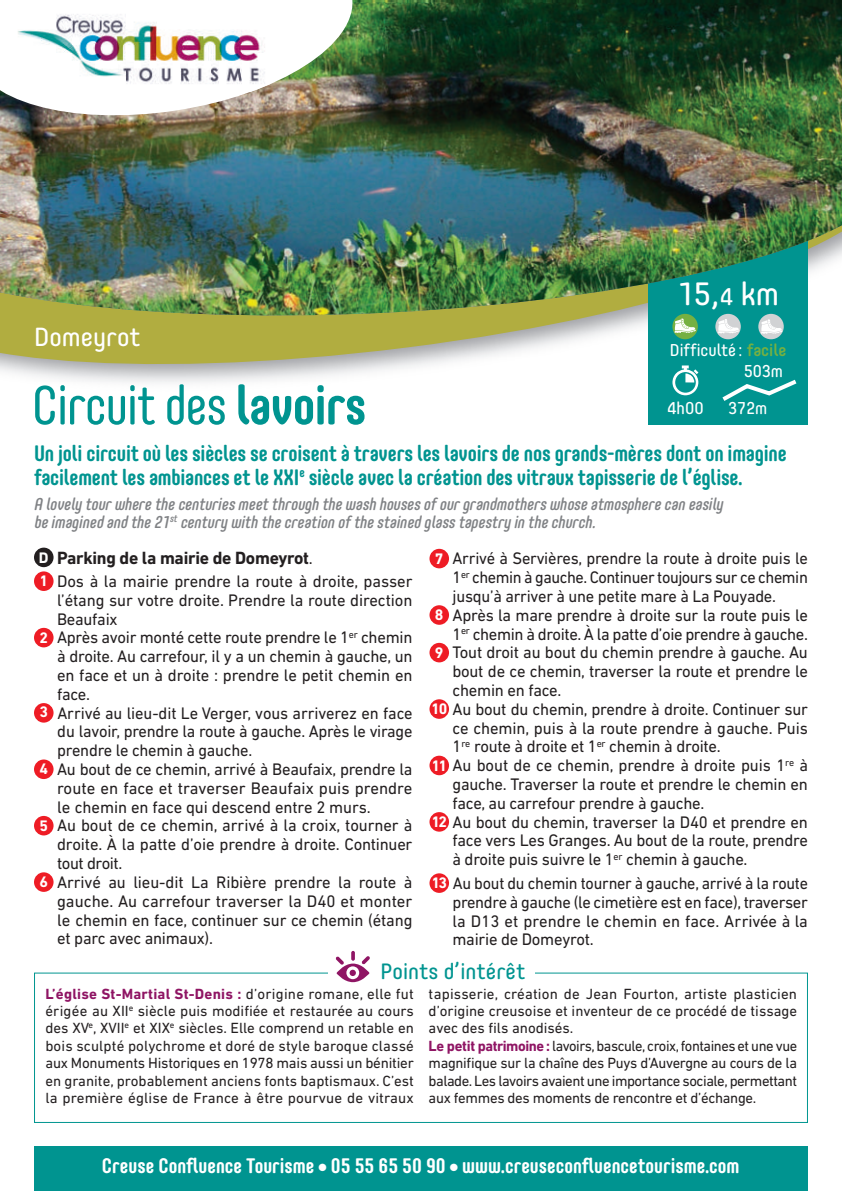
<style>
.page{position:relative;width:842px;height:1191px;background:#fff}
.page>*{position:absolute;margin:0;border:0;box-sizing:border-box;transform-origin:0 0}
.t1{font:condensed 54px "Core Mellow";letter-spacing:-.015em;color:#009490}
.t2{font:32px "Core Mellow";color:#fff}
.t3{font:26px "Core Mellow";color:#fff}
.t4{font:700 condensed 22px/24px "Core Mellow";letter-spacing:-.01em;color:#009490}
.t5{font:22px "Core Mellow";color:#009490}
.t6{font:700 condensed 20.8px "Core Mellow";color:#fff}
.t7{font:700 18px "DIN Next LT Pro";letter-spacing:-.015em;color:#231f20}
.t8{font:17px/18.8px "DIN Next LT Pro";letter-spacing:-.015em;color:#231f20}
.t9{font:italic 500 condensed 17px/18px "Core Mellow";letter-spacing:-.005em;color:#808285}
.t10{font:17px/18.8px "DIN Next LT Pro";letter-spacing:-.015em;color:#231f20;text-align:justify;scale:.96 1}
.t11{font:17px "Core Mellow";letter-spacing:-.005em;color:#fff}
.t12{font:700 15.6px "DIN Next LT Pro";color:#fff}
.t13{font:15px/17.4px "DIN Next LT Pro";letter-spacing:-.02em;color:#231f20;text-align:justify}
.s1{font-weight:700}
.s2{font-size:24px}
.s3{font-weight:500;color:#75b042}
.s4{font-weight:400;font-size:17px}
.s5{font-weight:700;font-size:15.6px;color:#fff}
.s6{font-weight:700;color:#8f1564}
</style>
<div class="page">
<div style="left:34px;top:1145px;width:774px;height:46px;background:#009490"></div>
<svg style="left:0;top:319px;width:649px;height:63px"></svg>
<div style="left:649px;top:224px;width:159px;height:201px;background:#009490"></div>
<div style="left:34px;top:571px;width:20px;height:20px;background:#ee1c25;border-radius:50%"></div>
<div style="left:34px;top:703px;width:20px;height:19px;background:#ee1c25;border-radius:50%"></div>
<div style="left:34px;top:628px;width:20px;height:19px;background:#ee1c25;border-radius:50%"></div>
<div style="left:34px;top:759px;width:20px;height:20px;background:#ee1c25;border-radius:50%"></div>
<div style="left:34px;top:816px;width:20px;height:19px;background:#ee1c25;border-radius:50%"></div>
<div style="left:34px;top:872px;width:20px;height:20px;background:#ee1c25;border-radius:50%"></div>
<div style="left:429px;top:605px;width:20px;height:20px;background:#ee1c25;border-radius:50%"></div>
<div style="left:429px;top:549px;width:20px;height:19px;background:#ee1c25;border-radius:50%"></div>
<div style="left:429px;top:643px;width:20px;height:19px;background:#ee1c25;border-radius:50%"></div>
<div style="left:429px;top:699px;width:20px;height:20px;background:#ee1c25;border-radius:50%"></div>
<div style="left:429px;top:755px;width:20px;height:20px;background:#ee1c25;border-radius:50%"></div>
<div style="left:34px;top:547px;width:20px;height:20px;background:#231f20;border-radius:50%"></div>
<div style="left:429px;top:812px;width:20px;height:19px;background:#ee1c25;border-radius:50%"></div>
<div style="left:429px;top:873px;width:20px;height:20px;background:#ee1c25;border-radius:50%"></div>
<img style="left:0;top:0;width:842px;height:317px">
<img style="left:0;top:0;width:359px;height:126px">
<img style="left:10px;top:5px;width:259px;height:86px">
<div style="left:34px;top:972px;width:774px;height:151px;border:1px solid #009690"></div>
<div style="left:328px;top:965px;width:207px;height:15px;background:#fff"></div>
<svg style="left:336px;top:951px;width:34px;height:31px"></svg>
<div style="left:0;top:0;width:11px;height:36px;background:#fff"></div>
<div style="left:672px;top:314px;width:26px;height:25px;background:#75b042;border-radius:50%"></div>
<div style="left:715px;top:314px;width:26px;height:25px;background:#d1d2d4;border-radius:50%"></div>
<div style="left:758px;top:314px;width:26px;height:25px;background:#d1d2d4;border-radius:50%"></div>
<svg style="left:675px;top:318px;width:21px;height:15px"></svg>
<svg style="left:718px;top:319px;width:21px;height:14px"></svg>
<svg style="left:761px;top:319px;width:21px;height:15px"></svg>
<svg style="left:672px;top:365px;width:26px;height:30px"></svg>
<svg style="left:722px;top:379px;width:75px;height:22px"></svg>
<h3 class="t3" style="left:34px;top:327px;width:108px">Domeyrot</h3>
<h1 class="t1" style="left:32px;top:386px;width:336px">Circuit des <span class="s1">lavoirs</span></h1>
<h2 class="t2" style="left:678px;top:282px;width:103px">15,<span class="s2">4</span> km</h2>
<p class="t11" style="left:670px;top:344px;width:118px">Difficulté : <span class="s3">facile</span></p>
<p class="t11" style="left:744px;top:365px;width:41px">503m</p>
<p class="t11" style="left:667px;top:402px;width:38px">4h00</p>
<p class="t11" style="left:728px;top:402px;width:41px">372m</p>
<p class="t4" style="left:34px;top:443px;width:754px">Un joli circuit où les siècles se croisent à travers les lavoirs de nos grands-mères dont on imagine facilement les ambiances et le XXI<sup>e</sup> siècle avec la création des vitraux tapisserie de l’église.</p>
<p class="t9" style="left:34px;top:496px;width:691px">A lovely tour where the centuries meet through the wash houses of our grandmothers whose atmosphere can easily be imagined and the 21<sup>st</sup> century with the creation of the stained glass tapestry in the church.</p>
<p class="t12" style="left:39px;top:552px;width:11px">D</p>
<p class="t12" style="left:39px;top:576px;width:10px">1</p>
<p class="t12" style="left:39px;top:632px;width:10px">2</p>
<p class="t12" style="left:39px;top:706px;width:10px">3</p>
<p class="t12" style="left:39px;top:764px;width:10px">4</p>
<p class="t12" style="left:39px;top:820px;width:10px">5</p>
<p class="t12" style="left:39px;top:876px;width:10px">6</p>
<p class="t7" style="left:57px;top:552px;width:257px">Parking de la mairie de Domeyrot<span class="s4">.</span></p>
<p class="t8" style="left:57px;top:573px;width:357px">Dos à la mairie prendre la route à droite, passer l’étang sur votre droite. Prendre la route direction Beaufaix<br>Après avoir monté cette route prendre le 1<sup>er</sup> chemin à droite. Au carrefour, il y a un chemin à gauche, un en face et un à droite : prendre le petit chemin en face.<br>Arrivé au lieu-dit Le Verger, vous arriverez en face du lavoir, prendre la route à gauche. Après le virage prendre le chemin à gauche.<br>Au bout de ce chemin, arrivé à Beaufaix, prendre la route en face et traverser Beaufaix puis prendre le chemin en face qui descend entre 2 murs.<br>Au bout de ce chemin, arrivé à la croix, tourner à droite. À la patte d’oie prendre à droite. Continuer tout droit.<br>Arrivé au lieu-dit La Ribière prendre la route à gauche. Au carrefour traverser la D40 et monter le chemin en face, continuer sur ce chemin (étang et parc avec animaux).</p>
<p class="t8" style="left:452px;top:551px;width:357px">Arrivé à Servières, prendre la route à droite puis le</p>
<p class="t8" style="left:452px;top:569px;width:357px">1<sup>er</sup> chemin à gauche. Continuer toujours sur ce chemin</p>
<p class="t8" style="left:452px;top:588px;width:325px">jusqu’à arriver à une petite mare à La Pouyade.</p>
<p class="t8" style="left:452px;top:607px;width:357px">Après la mare prendre à droite sur la route puis le</p>
<p class="t8" style="left:452px;top:626px;width:357px">1<sup>er</sup> chemin à droite. À la patte d’oie prendre à gauche.</p>
<p class="t8" style="left:452px;top:645px;width:357px">Tout droit au bout du chemin prendre à gauche. Au</p>
<p class="t8" style="left:452px;top:663px;width:357px">bout de ce chemin, traverser la route et prendre le</p>
<p class="t8" style="left:452px;top:682px;width:110px">chemin en face.</p>
<p class="t8" style="left:431px;top:701px;width:378px"><span class="s5">10</span> Au bout du chemin, prendre à droite. Continuer sur</p>
<p class="t8" style="left:452px;top:720px;width:357px">ce chemin, puis à la route prendre à gauche. Puis</p>
<p class="t8" style="left:452px;top:739px;width:270px">1<sup>re</sup> route à droite et 1<sup>er</sup> chemin à droite.</p>
<p class="t8" style="left:432px;top:757px;width:378px"><span class="s5">11</span> Au bout de ce chemin, prendre à droite puis 1<sup>re</sup> à</p>
<p class="t8" style="left:452px;top:776px;width:357px">gauche. Traverser la route et prendre le chemin en</p>
<p class="t8" style="left:452px;top:795px;width:253px">face, au carrefour prendre à gauche.</p>
<p class="t8" style="left:431px;top:814px;width:378px"><span class="s5">12</span> Au bout du chemin, traverser la D40 et prendre en</p>
<p class="t8" style="left:452px;top:833px;width:357px">face vers Les Granges. Au bout de la route, prendre</p>
<p class="t8" style="left:452px;top:851px;width:297px">à droite puis suivre le 1<sup>er</sup> chemin à gauche.</p>
<p class="t10" style="left:452px;top:875px;width:372px;text-indent:-21px"><span class="s5">13</span> Au bout du chemin tourner à gauche, arrivé à la route prendre à gauche (le cimetière est en face), traverser la D13 et prendre le chemin en face. Arrivée à la mairie de Domeyrot.</p>
<p class="t12" style="left:435px;top:553px;width:10px">7</p>
<p class="t12" style="left:435px;top:609px;width:10px">8</p>
<p class="t12" style="left:435px;top:647px;width:10px">9</p>
<p class="t5" style="left:381px;top:963px;width:146px">Points d’intérêt</p>
<p class="t13" style="left:45px;top:986px;width:370px"><span class="s6">L’église St-Martial St-Denis :</span> d’origine romane, elle fut érigée au XII<sup>e</sup> siècle puis modifiée et restaurée au cours des XV<sup>e</sup>, XVII<sup>e</sup> et XIX<sup>e</sup> siècles. Elle comprend un retable en bois sculpté polychrome et doré de style baroque classé aux Monuments Historiques en 1978 mais aussi un bénitier en granite, probablement anciens fonts baptismaux. C’est la première église de France à être pourvue de vitraux</p>
<p class="t13" style="left:429px;top:986px;width:370px;text-align:left">tapisserie, création de Jean Fourton, artiste plasticien d’origine creusoise et inventeur de ce procédé de tissage avec des fils anodisés.<br><span class="s6">Le petit patrimoine :</span> lavoirs,bascule, croix,fontaines et une vue magnifique sur la chaîne des Puys d’Auvergne au cours de la balade. Les lavoirs avaient une importance sociale, permettant aux femmes des moments de rencontre et d’échange.</p>
<p class="t6" style="left:102px;top:1158px;width:639px">Creuse Confluence Tourisme ● 05 55 65 50 90 ● www.creuseconfluencetourisme.com</p>
</div>
